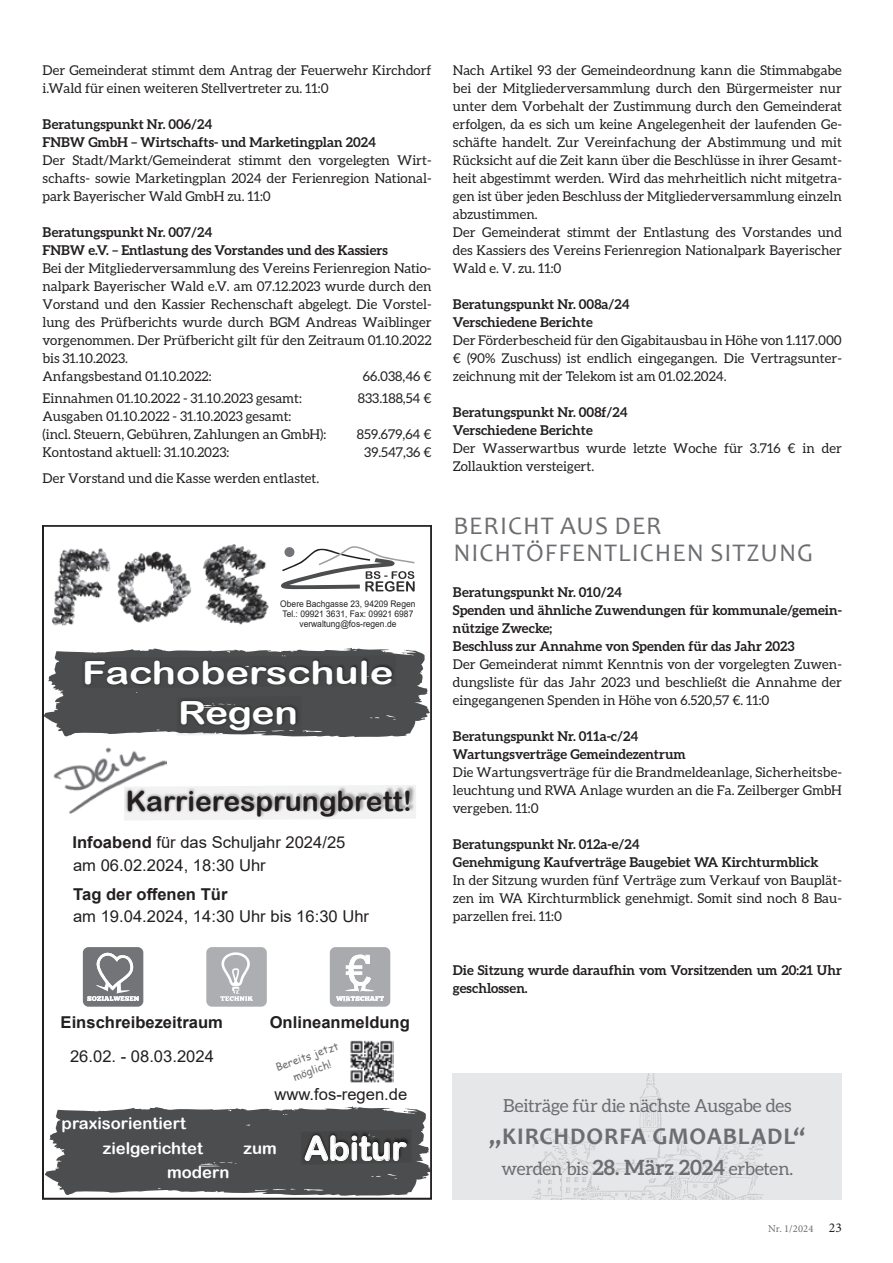
<style>
.page{position:relative;width:893px;height:1263px;background:#fff}
.page>*{position:absolute;margin:0;border:0;box-sizing:border-box;transform-origin:0 0}
.t1{font:33.3px "Arial Rounded MT Bold";color:#fff}
.t2{font:31.95px/40.2px "Arial Rounded MT Bold";color:#fff;text-align:center;scale:1.26 1}
.t3{font:27.75px "Arial Rounded MT Bold";color:#231f20}
.t4{font:25.5px/27px "Candara";letter-spacing:.04em;color:#6c6d70}
.t5{font:700 24px "Candara";letter-spacing:.035em;color:#6c6d70}
.t6{font:18px "Aleo";letter-spacing:-.01em;color:#6c6d70}
.t7{font:16.35px "Arial";color:#231f20}
.t8{font:700 16.35px "Arial";color:#231f20}
.t9{font:16.35px "Arial Rounded MT Bold";color:#fff}
.t10{font:13.5px/18px "Aleo";color:#231f20}
.t11{font:700 13.5px/18px "Aleo";color:#231f20}
.t12{font:10.5px/14.7px "Comic Sans MS";color:#6f7073;text-align:center}
.t13{font:10.5px "Minion Pro";letter-spacing:.015em;color:#6c6d70}
.t14{font:9.15px/10.2px "Arial";color:#231f20;scale:.93 1}
.s1{font-weight:700}
.s2{font-weight:700;font-size:21px}
.s3{font-size:13.5px;color:#231f20}
</style>
<div class="page">
<svg style="left:281px;top:546px;width:134px;height:46px"></svg>
<img style="left:51px;top:544px;width:218px;height:82px">
<svg style="left:45px;top:648px;width:385px;height:90px;background:#5b5c5d"></svg>
<svg style="left:45px;top:1106px;width:385px;height:90px;background:#5f5f60"></svg>
<img style="left:53px;top:747px;width:113px;height:67px">
<img style="left:350px;top:1040px;width:43px;height:43px">
<svg style="left:124px;top:785px;width:292px;height:35px"></svg>
<svg style="left:83px;top:947px;width:60px;height:60px;background:#8c8c8f"></svg>
<div style="left:206px;top:947px;width:61px;height:60px;background:#adaeb2;border-radius:5px"></div>
<svg style="left:220px;top:952px;width:33px;height:49px"></svg>
<svg style="left:330px;top:947px;width:60px;height:60px"></svg>
<div style="left:453px;top:1073px;width:389px;height:126px;background:#e6e7e9"></div>
<img style="left:531px;top:1073px;width:234px;height:126px">
<p class="t10" style="left:43px;top:61px;width:391px">Der Gemeinderat stimmt dem Antrag der Feuerwehr Kirchdorf i.Wald für einen weiteren Stellvertreter zu. 11:0</p>
<p class="t11" style="left:43px;top:115px;width:335px">Beratungspunkt Nr. 006/24<br>FNBW GmbH – Wirtschafts- und Marketingplan 2024</p>
<p class="t10" style="left:43px;top:151px;width:391px;text-align:justify">Der Stadt/Markt/Gemeinderat stimmt den vorgelegten Wirt&shy;schafts- sowie Marketingplan 2024 der Ferienregion National&shy;park Bayerischer Wald GmbH zu. 11:0</p>
<p class="t11" style="left:43px;top:223px;width:347px">Beratungspunkt Nr. 007/24<br>FNBW e.V. – Entlastung des Vorstandes und des Kassiers</p>
<p class="t10" style="left:43px;top:259px;width:391px">Bei der Mitgliederversammlung des Vereins Ferienregion Natio&shy;nalpark Bayerischer Wald e.V. am 07.12.2023 wurde durch den Vorstand und den Kassier Rechenschaft abgelegt. Die Vorstel&shy;lung des Prüfberichts wurde durch BGM Andreas Waiblinger vorgenommen. Der Prüfbericht gilt für den Zeitraum 01.10.2022 bis 31.10.2023.<br>Anfangsbestand 01.10.2022:</p>
<p class="t10" style="left:363px;top:367px;width:70px">66.038,46 €</p>
<p class="t10" style="left:43px;top:389px;width:261px">Einnahmen 01.10.2022 - 31.10.2023 gesamt:</p>
<p class="t10" style="left:358px;top:389px;width:75px">833.188,54 €</p>
<p class="t10" style="left:43px;top:407px;width:285px">Ausgaben 01.10.2022 - 31.10.2023 gesamt:<br>(incl. Steuern, Gebühren, Zahlungen an GmbH):</p>
<p class="t10" style="left:357px;top:425px;width:76px">859.679,64 €</p>
<p class="t10" style="left:43px;top:443px;width:188px">Kontostand aktuell: 31.10.2023:</p>
<p class="t10" style="left:364px;top:443px;width:69px">39.547,36 €</p>
<p class="t10" style="left:43px;top:469px;width:278px">Der Vorstand und die Kasse werden entlastet.</p>
<p class="t14" style="left:280px;top:598px;width:147px">Obere Bachgasse 23, 94209 Regen<br>Tel.: 09921 3631, Fax: 09921 6987</p>
<p class="t14" style="left:299px;top:619px;width:106px">verwaltung@fos-regen.de</p>
<h2 class="t2" style="left:82px;top:652px;width:249px">Fachoberschule<br>Regen</h2>
<h3 class="t3" style="left:126px;top:784px;width:288px">Karrieresprungbrett!</h3>
<p class="t7" style="left:73px;top:831px;width:274px"><span class="s1">Infoabend</span> für das Schuljahr 2024/25</p>
<p class="t7" style="left:73px;top:854px;width:194px">am 06.02.2024, 18:30 Uhr</p>
<p class="t8" style="left:73px;top:883px;width:156px">Tag der offenen Tür</p>
<p class="t7" style="left:73px;top:905px;width:298px">am 19.04.2024, 14:30 Uhr bis 16:30 Uhr</p>
<p class="t8" style="left:61px;top:1011px;width:164px">Einschreibezeitraum</p>
<p class="t7" style="left:70px;top:1045px;width:145px">26.02. - 08.03.2024</p>
<p class="t9" style="left:62px;top:1113px;width:126px">praxisorientiert</p>
<p class="t9" style="left:103px;top:1139px;width:102px">zielgerichtet</p>
<p class="t9" style="left:167px;top:1163px;width:64px">modern</p>
<p class="t8" style="left:270px;top:1011px;width:142px">Onlineanmeldung</p>
<p class="t12" style="left:273px;top:1061px;width:67px;rotate:-20deg">Bereits jetzt möglich!</p>
<p class="t7" style="left:275px;top:1083px;width:134px">www.fos-regen.de</p>
<h1 class="t1" style="left:243px;top:1129px;width:164px"><sup>zum</sup> Abitur</h1>
<p class="t10" style="left:453px;top:61px;width:391px">Nach Artikel 93 der Gemeindeordnung kann die Stimmabgabe bei der Mitgliederversammlung durch den Bürgermeister nur unter dem Vorbehalt der Zustimmung durch den Gemeinderat erfolgen, da es sich um keine Angelegenheit der laufenden Ge&shy;schäfte handelt. Zur Vereinfachung der Abstimmung und mit Rücksicht auf die Zeit kann über die Beschlüsse in ihrer Gesamt&shy;heit abgestimmt werden. Wird das mehrheitlich nicht mitgetra&shy;gen ist über jeden Beschluss der Mitgliederversammlung einzeln abzustimmen.<br>Der Gemeinderat stimmt der Entlastung des Vorstandes und des Kassiers des Vereins Ferienregion Nationalpark Bayerischer Wald e. V. zu. 11:0</p>
<p class="t11" style="left:453px;top:294px;width:178px">Beratungspunkt Nr. 008a/24<br>Verschiedene Berichte</p>
<p class="t10" style="left:453px;top:331px;width:391px;text-align:justify">Der Förderbescheid für den Gigabitausbau in Höhe von 1.117.000 € (90% Zuschuss) ist endlich eingegangen. Die Vertragsunter&shy;zeichnung mit der Telekom ist am 01.02.2024.</p>
<p class="t11" style="left:453px;top:402px;width:176px">Beratungspunkt Nr. 008f/24<br>Verschiedene Berichte</p>
<p class="t10" style="left:453px;top:439px;width:391px">Der Wasserwartbus wurde letzte Woche für 3.716 € in der<br>Zollauktion versteigert.</p>
<h3 class="t4" style="left:453px;top:512px;width:361px">BERICHT AUS DER<br>NICHTÖFFENTLICHEN SITZUNG</h3>
<p class="t11" style="left:453px;top:583px;width:391px">Beratungspunkt Nr. 010/24<br>Spenden und ähnliche Zuwendungen für kommunale/gemein&shy;nützige Zwecke;<br>Beschluss zur Annahme von Spenden für das Jahr 2023</p>
<p class="t10" style="left:453px;top:655px;width:391px;text-align:justify">Der Gemeinderat nimmt Kenntnis von der vorgelegten Zuwen&shy;dungsliste für das Jahr 2023 und beschließt die Annahme der eingegangenen Spenden in Höhe von 6.520,57 €. 11:0</p>
<p class="t11" style="left:453px;top:727px;width:234px">Beratungspunkt Nr. 011a-c/24<br>Wartungsverträge Gemeindezentrum</p>
<p class="t10" style="left:453px;top:763px;width:391px;text-align:justify">Die Wartungsverträge für die Brandmeldeanlage, Sicherheitsbe&shy;leuchtung und RWA Anlage wurden an die Fa. Zeilberger GmbH vergeben. 11:0</p>
<p class="t11" style="left:453px;top:834px;width:367px">Beratungspunkt Nr. 012a-e/24<br>Genehmigung Kaufverträge Baugebiet WA Kirchturmblick</p>
<p class="t10" style="left:453px;top:871px;width:391px;text-align:justify">In der Sitzung wurden fünf Verträge zum Verkauf von Bauplät&shy;zen im WA Kirchturmblick genehmigt. Somit sind noch 8 Bau&shy;parzellen frei. 11:0</p>
<p class="t11" style="left:453px;top:960px;width:391px">Die Sitzung wurde daraufhin vom Vorsitzenden um 20:21 Uhr geschlossen.</p>
<h3 class="t6" style="left:503px;top:1096px;width:290px">Beiträge für die nächste Ausgabe des</h3>
<h3 class="t5" style="left:489px;top:1122px;width:318px">„KIRCHDORFA GMOABLADL“</h3>
<h3 class="t6" style="left:502px;top:1159px;width:293px">werden bis <span class="s2">28. März 2024</span> erbeten.</h3>
<p class="t13" style="left:768px;top:1222px;width:75px">Nr. 1/2024 <span class="s3">23</span></p>
</div>
